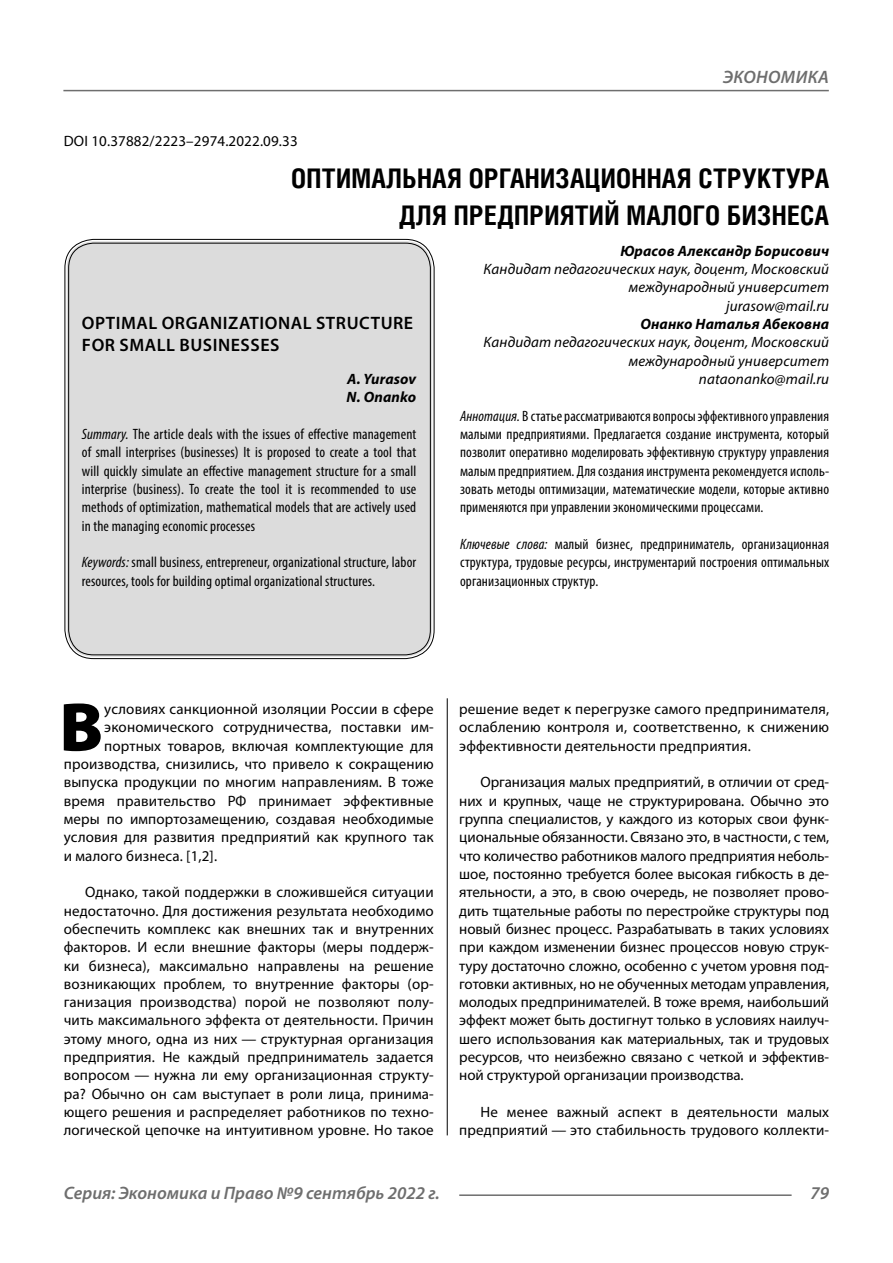
<style>
.page{position:relative;width:893px;height:1263px;background:#fff}
.page>*{position:absolute;margin:0;border:0;box-sizing:border-box;transform-origin:0 0}
.Bukvica{font:900 69.3px "Myriad Pro";color:#000}
.Header{font:700 27px/37.5px "Helios Cond C";letter-spacing:.01em;color:#000;text-align:right}
.Header-eng{font:600 18px/21.6px "Myriad Pro";letter-spacing:.03em;color:#000}
.t1{font:italic 600 18px "Myriad Pro";color:#6e6e6e}
.Normal{font:15px/18.3px "Myriad Pro";letter-spacing:.01em;color:#000;text-align:justify}
.Annotation-rus{font:condensed 15px/18.3px "Myriad Pro";letter-spacing:.01em;color:#000;text-align:justify}
.Annotation-eng{font:condensed 15px/18.3px "Myriad Pro";letter-spacing:.01em;color:#000;text-align:justify}
.Bukvica-2{font:15px "Myriad Pro";letter-spacing:.01em;color:#000}
.Author-doc{font:italic 15px/18.3px "Myriad Pro";letter-spacing:.01em;color:#000;text-align:right}
.Author{font:italic 700 15px "Myriad Pro";letter-spacing:.01em;color:#000}
.Author-email{font:italic 15px "Myriad Pro";letter-spacing:.01em;color:#000}
.DOI{font:15px "Myriad Pro";letter-spacing:.01em;color:#000}
.Author-eng{font:italic 700 15px "Myriad Pro";letter-spacing:.01em;color:#000}
.s1{font-style:italic}
</style>
<div class="page">
<hr style="left:447px;top:696px;width:1px;height:439px;background:#000">
<div style="left:67px;top:241px;width:365px;height:416px;background:#dcdcdc;border-radius:27px"></div>
<hr style="left:63px;top:90px;width:766px;height:1px;background:#6e6e6e">
<hr style="left:459px;top:1194px;width:333px;height:2px;background:#6e6e6e">
<p class="t1" style="left:723px;top:66px;width:24px">Экономика</p>
<p class="DOI" style="left:64px;top:132px;width:235px">DOI 10.37882/2223–2974.2022.09.33</p>
<p class="Header" style="left:291px;top:159px;width:539px">ОПТИМАЛЬНАЯ ОРГАНИЗАЦИОННАЯ СТРУКТУРА<br>ДЛЯ ПРЕДПРИЯТИЙ МАЛОГО БИЗНЕСА</p>
<p class="Author" style="left:620px;top:241px;width:210px">Юрасов Александр Борисович</p>
<p class="Author-doc" style="left:484px;top:260px;width:347px">Кандидат педагогических наук, доцент, Московский международный университет</p>
<p class="Author-email" style="left:726px;top:296px;width:104px">jurasow@mail.ru</p>
<p class="Author" style="left:640px;top:314px;width:190px">Онанко Наталья Абековна</p>
<p class="Author-doc" style="left:484px;top:333px;width:347px">Кандидат педагогических наук, доцент, Московский международный университет</p>
<p class="Author-email" style="left:699px;top:370px;width:132px">nataonanko@mail.ru</p>
<p class="Annotation-rus" style="left:460px;top:406px;width:371px"><span class="s1">Аннотация.</span> В статье рассматриваются вопросы эффективного управления малыми предприятиями. Предлагается создание инструмента, который позволит оперативно моделировать эффективную структуру управления малым предприятием. Для создания инструмента рекомендуется исполь&shy;зовать методы оптимизации, математические модели, которые активно применяются при управлении экономическими процессами.</p>
<p class="Annotation-rus" style="left:460px;top:535px;width:371px"><span class="s1">Ключевые слова:</span> малый бизнес, предприниматель, организационная структура, трудовые ресурсы, инструментарий построения оптимальных организационных структур.</p>
<p class="Header-eng" style="left:82px;top:312px;width:333px">OPTIMAL ORGANIZATIONAL STRUCTURE<br>FOR SMALL BUSINESSES</p>
<p class="Author-eng" style="left:347px;top:369px;width:71px">A. Yurasov</p>
<p class="Author-eng" style="left:347px;top:388px;width:71px">N. Onanko</p>
<p class="Annotation-eng" style="left:82px;top:425px;width:336px"><span class="s1">Summary.</span> The article deals with the issues of effective management of small interprises (businesses) It is proposed to create a tool that will quickly simulate an effective management structure for a small interprise (business). To create the tool it is recommended to use methods of optimization, mathematical models that are actively used in the managing economic processes</p>
<p class="Annotation-eng" style="left:82px;top:553px;width:336px"><span class="s1">Keywords:</span> small business, entrepreneur, organizational structure, labor resources, tools for building optimal organizational structures.</p>
<p class="Bukvica" style="left:59px;top:681px;width:45px">В</p>
<p class="Bukvica-2" style="left:104px;top:700px;width:331px">условиях санкционной изоляции России в сфере</p>
<p class="Bukvica-2" style="left:104px;top:718px;width:331px">экономического сотрудничества, поставки им-</p>
<p class="Bukvica-2" style="left:104px;top:736px;width:331px">портных товаров, включая комплектующие для</p>
<p class="Bukvica-2" style="left:64px;top:755px;width:371px">производства, снизились, что привело к сокращению</p>
<p class="Bukvica-2" style="left:64px;top:773px;width:371px">выпуска продукции по многим направлениям. В тоже</p>
<p class="Bukvica-2" style="left:64px;top:791px;width:371px">время правительство РФ принимает эффективные</p>
<p class="Bukvica-2" style="left:64px;top:810px;width:371px">меры по импортозамещению, создавая необходимые</p>
<p class="Bukvica-2" style="left:64px;top:828px;width:371px">условия для развития предприятий как крупного так</p>
<p class="Bukvica-2" style="left:64px;top:846px;width:154px">и малого бизнеса. [1,2].</p>
<p class="Normal" style="left:64px;top:883px;width:371px;text-indent:21px">Однако, такой поддержки в сложившейся ситуации недостаточно. Для достижения результата необходимо обеспечить комплекс как внешних так и внутренних факторов. И если внешние факторы (меры поддерж&shy;ки бизнеса), максимально направлены на решение возникающих проблем, то внутренние факторы (ор&shy;ганизация производства) порой не позволяют полу&shy;чить максимального эффекта от деятельности. Причин этому много, одна из них — структурная организация предприятия. Не каждый предприниматель задается вопросом — нужна ли ему организационная структу&shy;ра? Обычно он сам выступает в роли лица, принима&shy;ющего решения и распределяет работников по техно&shy;логической цепочке на интуитивном уровне. Но такое</p>
<p class="Normal" style="left:459px;top:699px;width:371px">решение ведет к перегрузке самого предпринимателя, ослаблению контроля и, соответственно, к снижению эффективности деятельности предприятия.</p>
<p class="Normal" style="left:459px;top:773px;width:371px;text-indent:21px">Организация малых предприятий, в отличии от сред&shy;них и крупных, чаще не структурирована. Обычно это группа специалистов, у каждого из которых свои функ&shy;циональные обязанности. Связано это, в частности, с тем, что количество работников малого предприятия неболь&shy;шое, постоянно требуется более высокая гибкость в де&shy;ятельности, а это, в свою очередь, не позволяет прово&shy;дить тщательные работы по перестройке структуры под новый бизнес процесс. Разрабатывать в таких условиях при каждом изменении бизнес процессов новую струк&shy;туру достаточно сложно, особенно с учетом уровня под&shy;готовки активных, но не обученных методам управления, молодых предпринимателей. В тоже время, наибольший эффект может быть достигнут только в условиях наилуч&shy;шего использования как материальных, так и трудовых ресурсов, что неизбежно связано с четкой и эффектив&shy;ной структурой организации производства.</p>
<p class="Normal" style="left:459px;top:1103px;width:371px;text-align:right">Не менее важный аспект в деятельности малых предприятий — это стабильность трудового коллекти-</p>
<p class="t1" style="left:64px;top:1182px;width:377px">Серия: Экономика и Право №9 сентябрь 2022 г.</p>
<p class="t1" style="left:810px;top:1182px;width:20px">79</p>
</div>
